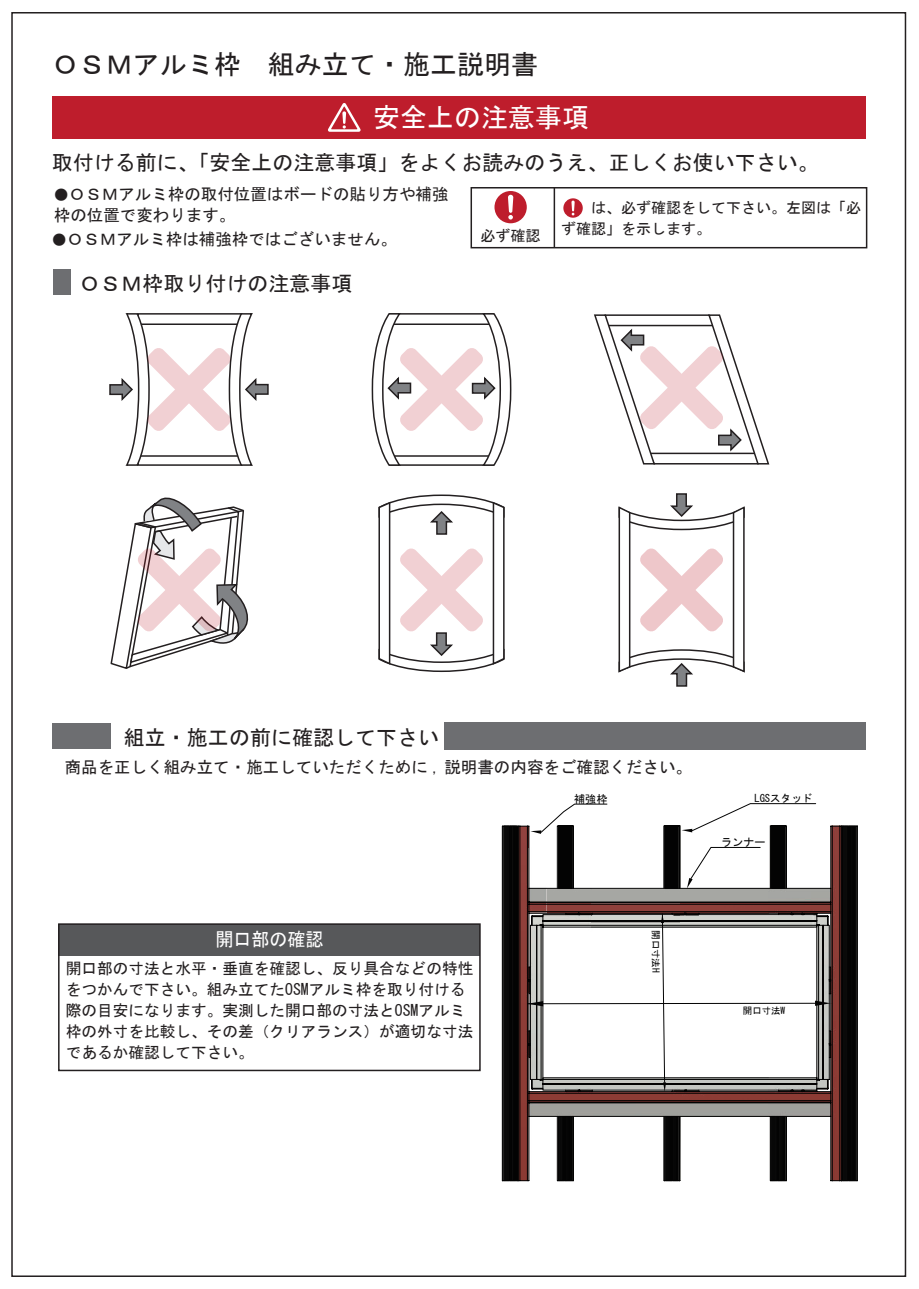
<style>
.page{position:relative;width:919px;height:1289px;background:#fff}
.page>*{position:absolute;margin:0;border:0;box-sizing:border-box;transform-origin:0 0}
.t1{font:27px "MS Gothic";color:#231f20}
.t2{font:27px "MS Gothic";color:#fff}
.t3{font:21px "MS Gothic";color:#231f20}
.t4{font:18.75px "MS Gothic";color:#fff;scale:.96 1}
.t5{font:16.5px/21px "MS Gothic";color:#231f20}
.t6{font:15.6px/21px "MS Gothic";color:#231f20}
.t7{font:15px/21px "MS Gothic";color:#231f20}
.t8{font:11.1px "MS Gothic";color:#030303}
.t9{font:10.5px "MS Gothic";color:#030303}
.t10{font:9.45px "MS Gothic";color:#030303}
.s1{font-size:15px}
</style>
<div class="page">
<div style="left:54px;top:269px;width:17px;height:26px;background:#6d6e71"></div>
<div style="left:59px;top:924px;width:421px;height:31px;background:#57585a"></div>
<div style="left:58px;top:923px;width:422px;height:148px;border:2px solid #231f20"></div>
<svg style="left:830px;top:825px;width:28px;height:356px;background:#2e1817"></svg>
<svg style="left:501px;top:803px;width:329px;height:378px"></svg>
<div style="left:52px;top:723px;width:58px;height:25px;background:#6d6e71"></div>
<div style="left:444px;top:721px;width:421px;height:28px;background:#6d6e71"></div>
<div style="left:52px;top:96px;width:813px;height:43px;background:#be1d2c"></div>
<div style="left:137px;top:313px;width:105px;height:12px;background:#3b3738"></div>
<svg style="left:109px;top:314px;width:160px;height:152px"></svg>
<svg style="left:389px;top:313px;width:105px;height:1px"></svg>
<svg style="left:371px;top:314px;width:141px;height:152px"></svg>
<svg style="left:618px;top:493px;width:127px;height:194px"></svg>
<svg style="left:378px;top:494px;width:127px;height:178px"></svg>
<svg style="left:110px;top:497px;width:139px;height:172px"></svg>
<svg style="left:594px;top:314px;width:176px;height:151px"></svg>
<div style="left:494px;top:191px;width:32px;height:32px;background:#be1d2c;border-radius:50%"></div>
<svg style="left:508px;top:195px;width:5px;height:24px"></svg>
<div style="left:470px;top:187px;width:397px;height:61px;border:2px solid #231f20"></div>
<svg style="left:563px;top:198px;width:19px;height:20px"></svg>
<svg style="left:571px;top:200px;width:3px;height:15px"></svg>
<hr style="left:553px;top:188px;width:2px;height:60px;background:#231f20">
<svg style="left:328px;top:103px;width:32px;height:29px"></svg>
<h1 class="t1" style="left:52px;top:51px;width:487px">ＯＳＭアルミ枠　組み立て・施工説明書</h1>
<h1 class="t2" style="left:373px;top:104px;width:217px">安全上の注意事項</h1>
<h2 class="t3" style="left:52px;top:152px;width:768px">取付ける前に、「安全上の注意事項」をよくお読みのうえ、正しくお使い下さい。</h2>
<p class="t5" style="left:54px;top:183px;width:396px"><span class="s1">●</span>ＯＳＭアルミ枠の取付位置はボードの貼り方や補強枠の位置で変わります。</p>
<p class="t7" style="left:546px;top:197px;width:316px">　　　は、必ず確認をして下さい。左図は「必　ず確認」を示します。</p>
<p class="t5" style="left:52px;top:229px;width:347px"><span class="s1">●</span>ＯＳＭアルミ枠は補強枠ではございません。</p>
<p class="t7" style="left:480px;top:225px;width:61px">必ず確認</p>
<h2 class="t3" style="left:79px;top:273px;width:274px">ＯＳＭ枠取り付けの注意事項</h2>
<h2 class="t3" style="left:124px;top:726px;width:316px">組立・施工の前に確認して下さい</h2>
<p class="t5" style="left:65px;top:756px;width:629px">商品を正しく組み立て・施工していただくために , 説明書の内容をご確認ください。</p>
<p class="t8" style="left:574px;top:793px;width:35px">補強枠</p>
<p class="t9" style="left:754px;top:792px;width:60px">LGSスタッド</p>
<p class="t4" style="left:215px;top:930px;width:114px">開口部の確認</p>
<p class="t10" style="left:660px;top:930px;width:44px;rotate:90deg">開口寸法H</p>
<p class="t6" style="left:66px;top:957px;width:409px">開口部の寸法と水平・垂直を確認し、反り具合などの特性をつかんで下さい。組み立てたOSMアルミ枠を取り付ける際の目安になります。実測した開口部の寸法とOSMアルミ枠の外寸を比較し、その差（クリアランス）が適切な寸法であるか確認して下さい。</p>
<p class="t8" style="left:721px;top:836px;width:46px">ランナー</p>
<p class="t10" style="left:743px;top:1006px;width:44px">開口寸法W</p>
</div>
